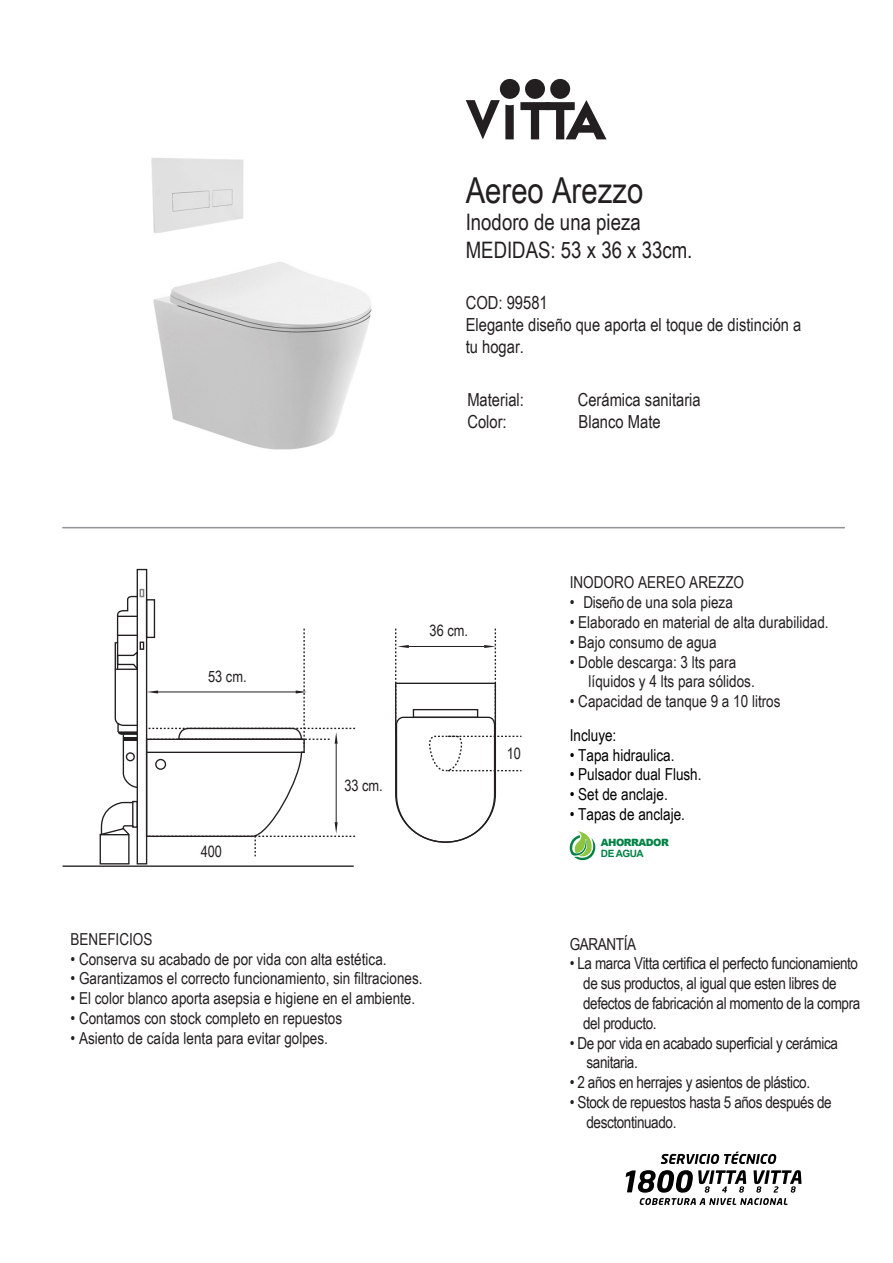
<style>
.page{position:relative;width:893px;height:1263px;background:#fff}
.page>*{position:absolute;margin:0;border:0;box-sizing:border-box;transform-origin:0 0}
.t1{font:35.7px "Arial Narrow";color:#231f20}
.t2{font:22.65px/27.3px "Arial Narrow";color:#231f20}
.t3{font:18px/21.6px "Arial Narrow";color:#231f20}
.t4{font:16.5px/19.8px "Arial Narrow";color:#231f20}
.t5{font:16.5px/19.8px "Arial Narrow";letter-spacing:-.025em;color:#231f20}
.t6{font:16.5px "Arial Narrow";color:#000}
.t7{font:15.6px "Arial Narrow";color:#231f20}
.t8{font:900 10.05px "Arial";letter-spacing:-.05em;color:#008245}
.t9{font:700 10.05px "Arial";letter-spacing:-.05em;color:#008245}
</style>
<div class="page">
<img style="left:151px;top:158px;width:221px;height:292px">
<svg style="left:520px;top:100px;width:87px;height:39px"></svg>
<div style="left:500px;top:79px;width:20px;height:20px;background:#231f20;border-radius:50%"></div>
<div style="left:525px;top:79px;width:20px;height:20px;background:#231f20;border-radius:50%"></div>
<div style="left:550px;top:79px;width:20px;height:20px;background:#231f20;border-radius:50%"></div>
<svg style="left:466px;top:100px;width:48px;height:39px"></svg>
<hr style="left:62px;top:527px;width:783px;height:1px;background:#919396">
<svg style="left:626px;top:1170px;width:175px;height:35px"></svg>
<svg style="left:661px;top:1152px;width:115px;height:12px"></svg>
<svg style="left:570px;top:831px;width:25px;height:29px"></svg>
<div style="left:137px;top:569px;width:10px;height:295px;border:1px solid #231f20"></div>
<hr style="left:63px;top:865px;width:291px;height:2px;background:#231f20">
<svg style="left:99px;top:589px;width:256px;height:276px"></svg>
<svg style="left:395px;top:629px;width:126px;height:214px"></svg>
<h1 class="t1" style="left:466px;top:164px;width:179px">Aereo Arezzo</h1>
<h2 class="t2" style="left:466px;top:208px;width:228px">Inodoro de una pieza<br>MEDIDAS: 53 x 36 x 33cm.</h2>
<p class="t3" style="left:466px;top:292px;width:337px">COD: 99581<br>Elegante diseño que aporta el toque de distinción a tu hogar.</p>
<p class="t3" style="left:467px;top:388px;width:58px">Material:</p>
<p class="t3" style="left:578px;top:388px;width:125px">Cerámica sanitaria</p>
<p class="t3" style="left:467px;top:410px;width:41px">Color:</p>
<p class="t3" style="left:579px;top:410px;width:84px">Blanco Mate</p>
<p class="t7" style="left:208px;top:665px;width:40px">53 cm.</p>
<p class="t7" style="left:430px;top:619px;width:40px">36 cm.</p>
<p class="t7" style="left:201px;top:840px;width:23px">400</p>
<p class="t7" style="left:344px;top:773px;width:40px">33 cm.</p>
<p class="t4" style="left:71px;top:928px;width:83px">BENEFICIOS</p>
<p class="t4" style="left:71px;top:948px;width:318px">• Conserva su acabado de por vida con alta estética.</p>
<p class="t4" style="left:71px;top:968px;width:354px">• Garantizamos el correcto funcionamiento, sin filtraciones.</p>
<p class="t4" style="left:71px;top:988px;width:346px">• El color blanco aporta asepsia e higiene en el ambiente.</p>
<p class="t4" style="left:71px;top:1008px;width:273px">• Contamos con stock completo en repuestos</p>
<p class="t4" style="left:71px;top:1027px;width:259px">• Asiento de caída lenta para evitar golpes.</p>
<p class="t7" style="left:507px;top:741px;width:16px">10</p>
<p class="t4" style="left:570px;top:572px;width:176px">INODORO AEREO AREZZO</p>
<p class="t4" style="left:570px;top:592px;width:165px">• Diseño de una sola pieza</p>
<p class="t4" style="left:570px;top:612px;width:260px">• Elaborado en material de alta durabilidad.</p>
<p class="t4" style="left:570px;top:631px;width:148px">• Bajo consumo de agua</p>
<p class="t4" style="left:589px;top:651px;width:168px;text-indent:-19px">• Doble descarga: 3 lts para líquidos y 4 lts para sólidos.</p>
<p class="t4" style="left:570px;top:691px;width:212px">• Capacidad de tanque 9 a 10 litros</p>
<p class="t6" style="left:570px;top:723px;width:48px">Incluye:</p>
<p class="t6" style="left:570px;top:743px;width:106px">• Tapa hidraulica.</p>
<p class="t6" style="left:570px;top:762px;width:133px">• Pulsador dual Flush.</p>
<p class="t6" style="left:570px;top:782px;width:100px">• Set de anclaje.</p>
<p class="t6" style="left:570px;top:802px;width:117px">• Tapas de anclaje.</p>
<p class="t8" style="left:601px;top:835px;width:69px">AHORRADOR</p>
<p class="t9" style="left:601px;top:847px;width:44px">DE AGUA</p>
<p class="t5" style="left:570px;top:933px;width:68px">GARANTÍA</p>
<p class="t5" style="left:583px;top:953px;width:279px;text-indent:-13px">• La marca Vitta certifica el perfecto funcionamiento de sus productos, al igual que esten libres de defectos de fabricación al momento de la compra del producto.</p>
<p class="t5" style="left:586px;top:1032px;width:253px;text-indent:-17px">• De por vida en acabado superficial y cerámica sanitaria.</p>
<p class="t5" style="left:570px;top:1072px;width:242px">• 2 años en herrajes y asientos de plástico.</p>
<p class="t5" style="left:586px;top:1092px;width:247px;text-indent:-17px">• Stock de repuestos hasta 5 años después de desctontinuado.</p>
</div>
